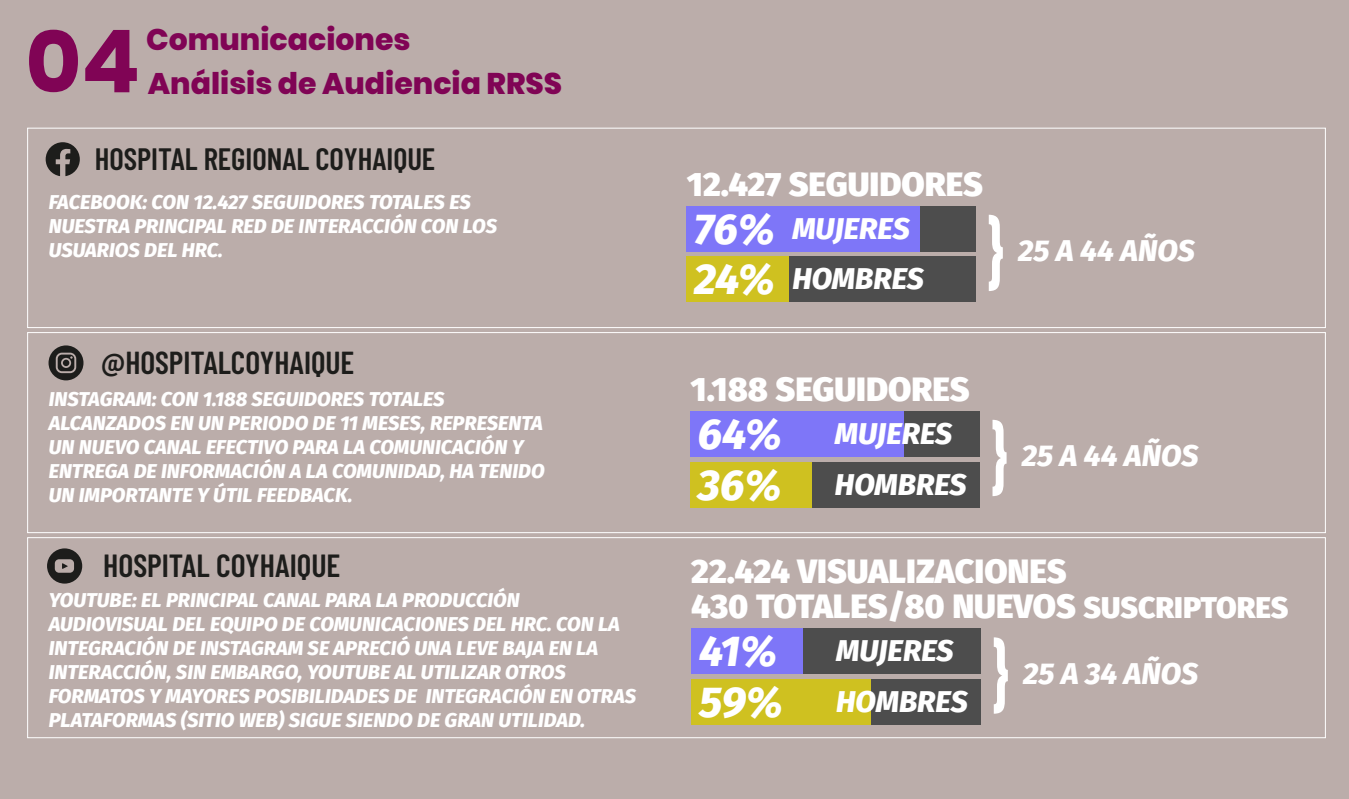
<style>
.page{position:relative;width:1349px;height:799px;background:#bbadaa}
.page>*{position:absolute;margin:0;border:0;box-sizing:border-box;transform-origin:0 0}
.t1{font:700 87.06px "Poppins";color:#800455}
.t2{font:italic 800 43.12px "Fira Sans";color:#fff}
.t3{font:800 33.75px/35.6px "Fira Sans";color:#fff}
.t4{font:600 32px "Barlow Condensed";color:#1d1d1b}
.t5{font:600 31.75px "Barlow Condensed";color:#1d1d1b}
.t6{font:600 30.81px "Barlow Condensed";color:#1d1d1b}
.t7{font:italic 800 30px "Fira Sans";color:#fff}
.t8{font:800 29.81px/43.2px "Poppins";color:#800455}
.t9{font:italic 800 20px/24px "Fira Sans";color:#fff}
.s1{font-size:43.12px}
.s2{font-size:30px}
</style>
<div class="page">
<div style="left:742px;top:206px;width:233px;height:46px;background:#4d4d4d"></div>
<div style="left:686px;top:257px;width:290px;height:45px;background:#4d4d4d"></div>
<div style="left:686px;top:257px;width:103px;height:45px;background:#cfc120"></div>
<div style="left:27px;top:128px;width:1298px;height:200px;border:1px solid #fff"></div>
<div style="left:746px;top:411px;width:233px;height:46px;background:#4d4d4d"></div>
<div style="left:690px;top:462px;width:290px;height:45px;background:#4d4d4d"></div>
<div style="left:690px;top:462px;width:122px;height:45px;background:#cfc120"></div>
<div style="left:27px;top:332px;width:1298px;height:201px;border:1px solid #fff"></div>
<div style="left:27px;top:537px;width:1298px;height:201px;border:1px solid #fff"></div>
<div style="left:686px;top:206px;width:234px;height:46px;background:#7e76f8"></div>
<svg style="left:989px;top:215px;width:14px;height:76px"></svg>
<svg style="left:49px;top:345px;width:34px;height:35px"></svg>
<svg style="left:46px;top:142px;width:34px;height:34px"></svg>
<div style="left:690px;top:411px;width:214px;height:46px;background:#7e76f8"></div>
<svg style="left:992px;top:420px;width:14px;height:76px"></svg>
<div style="left:747px;top:628px;width:233px;height:46px;background:#4d4d4d"></div>
<div style="left:691px;top:679px;width:290px;height:46px;background:#4d4d4d"></div>
<div style="left:691px;top:679px;width:180px;height:46px;background:#cfc120"></div>
<div style="left:691px;top:628px;width:112px;height:46px;background:#7e76f8"></div>
<svg style="left:994px;top:637px;width:14px;height:76px"></svg>
<svg style="left:47px;top:548px;width:35px;height:35px"></svg>
<h1 class="t1" style="left:25px;top:11px;width:116px">04</h1>
<h3 class="t8" style="left:146px;top:18px;width:417px">Comunicaciones<br>Análisis de Audiencia RRSS</h3>
<h3 class="t6" style="left:95px;top:137px;width:342px">HOSPITAL REGIONAL COYHAIQUE</h3>
<p class="t9" style="left:49px;top:189px;width:450px">FACEBOOK: CON 12.427 SEGUIDORES TOTALES ES<br>NUESTRA PRINCIPAL RED DE INTERACCIÓN CON LOS<br>USUARIOS DEL HRC.</p>
<h3 class="t5" style="left:101px;top:340px;width:255px">@HOSPITALCOYHAIQUE</h3>
<p class="t9" style="left:49px;top:386px;width:497px">INSTAGRAM: CON 1.188 SEGUIDORES TOTALES ALCANZADOS EN UN PERIODO DE 11 MESES, REPRESENTA UN NUEVO CANAL EFECTIVO PARA LA COMUNICACIÓN Y ENTREGA DE INFORMACIÓN A LA COMUNIDAD, HA TENIDO UN IMPORTANTE Y ÚTIL FEEDBACK.</p>
<h3 class="t4" style="left:103px;top:542px;width:239px">HOSPITAL COYHAIQUE</h3>
<p class="t9" style="left:49px;top:586px;width:589px">YOUTUBE: EL PRINCIPAL CANAL PARA LA PRODUCCIÓN AUDIOVISUAL DEL EQUIPO DE COMUNICACIONES DEL HRC. CON LA INTEGRACIÓN DE INSTAGRAM SE APRECIÓ UNA LEVE BAJA EN LA INTERACCIÓN, SIN EMBARGO, YOUTUBE AL UTILIZAR OTROS FORMATOS Y MAYORES POSIBILIDADES DE INTEGRACIÓN EN OTRAS PLATAFORMAS (SITIO WEB) SIGUE SIENDO DE GRAN UTILIDAD.</p>
<h3 class="t3" style="left:687px;top:163px;width:298px">12.427 SEGUIDORES</h3>
<h3 class="t7" style="left:694px;top:202px;width:217px"><span class="s1">76%</span> MUJERES</h3>
<h3 class="t7" style="left:694px;top:253px;width:231px"><span class="s1">24%</span> HOMBRES</h3>
<h3 class="t3" style="left:690px;top:368px;width:281px">1.188 SEGUIDORES</h3>
<h3 class="t7" style="left:698px;top:407px;width:256px"><span class="s1">64%</span> MUJERES</h3>
<h3 class="t7" style="left:698px;top:458px;width:270px"><span class="s1">36%</span> HOMBRES</h3>
<h3 class="t7" style="left:1018px;top:225px;width:178px">25 A 44 AÑOS</h3>
<h3 class="t7" style="left:1022px;top:430px;width:178px">25 A 44 AÑOS</h3>
<h3 class="t3" style="left:691px;top:550px;width:599px">22.424 VISUALIZACIONES<br>430 TOTALES/80 NUEVOS <span class="s2">SUSCRIPTORES</span></h3>
<h2 class="t2" style="left:699px;top:614px;width:79px">41%</h2>
<h3 class="t7" style="left:836px;top:625px;width:119px">MUJERES</h3>
<h3 class="t7" style="left:699px;top:675px;width:270px"><span class="s1">59%</span> HOMBRES</h3>
<h3 class="t7" style="left:1023px;top:647px;width:177px">25 A 34 AÑOS</h3>
</div>
